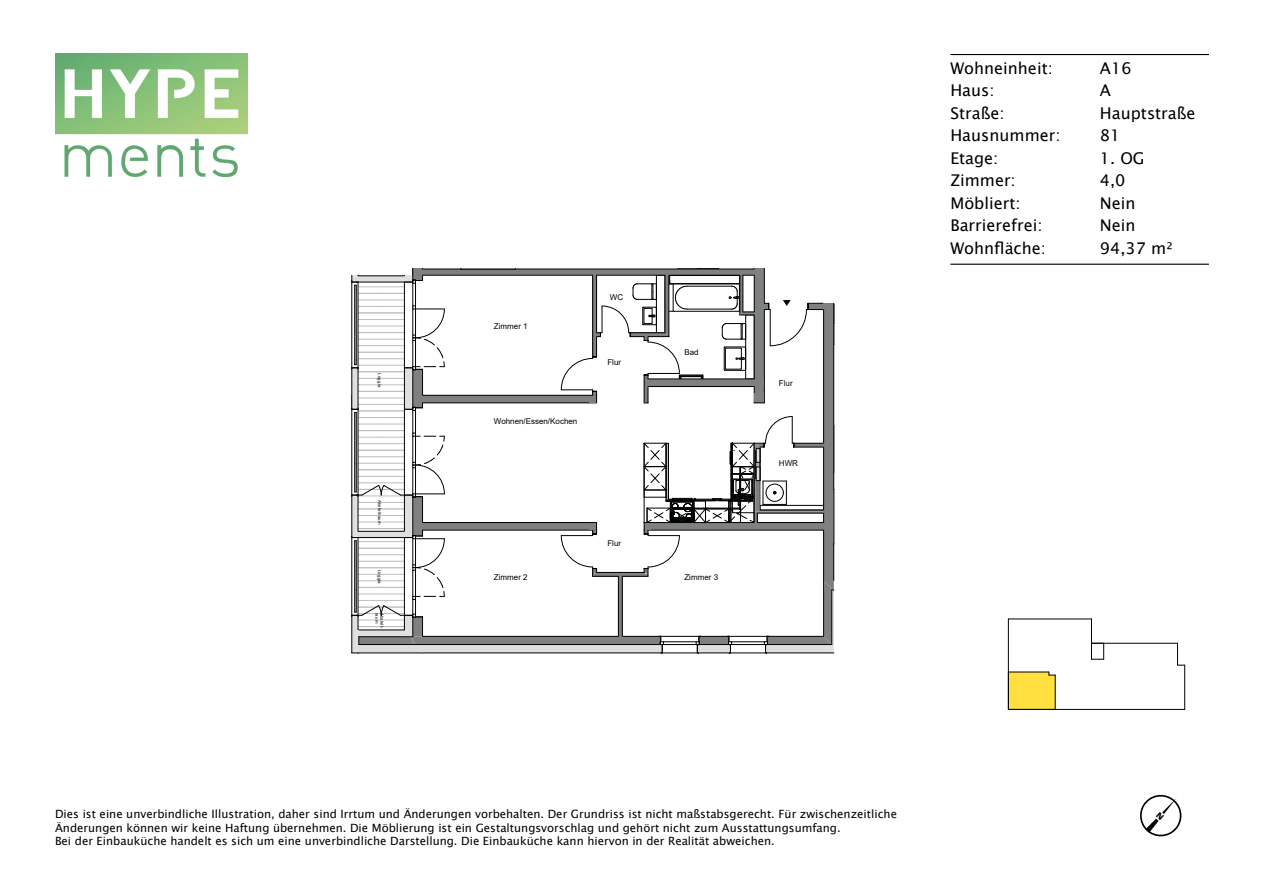
<style>
.page{position:relative;width:1263px;height:893px;background:#fff}
.page>*{position:absolute;margin:0;border:0;box-sizing:border-box;transform-origin:0 0}
.t1{font:16.2px/22.5px "Lucida Sans Unicode";color:#000}
.t2{font:11.4px/13.6px "Lucida Sans Unicode";color:#000}
.t3{font:7.95px "Arial";letter-spacing:-.005em;color:#010202}
.t4{font:4.35px/4.9px "Arial";letter-spacing:.045em;color:#010202}
</style>
<div class="page">
<img style="left:55px;top:54px;width:192px;height:123px">
<hr style="left:950px;top:54px;width:259px;height:1px;background:#020203">
<hr style="left:950px;top:264px;width:259px;height:1px;background:#020203">
<svg style="left:351px;top:268px;width:484px;height:386px"></svg>
<svg style="left:1009px;top:672px;width:46px;height:37px;background:#f8da3f"></svg>
<hr style="left:1055px;top:675px;width:1px;height:34px;background:#010202">
<hr style="left:1008px;top:709px;width:177px;height:1px;background:#010202">
<hr style="left:1184px;top:665px;width:1px;height:44px;background:#010202">
<svg style="left:1177px;top:643px;width:8px;height:23px"></svg>
<hr style="left:1091px;top:643px;width:86px;height:1px;background:#010202">
<hr style="left:1008px;top:619px;width:83px;height:1px;background:#010202">
<hr style="left:1008px;top:619px;width:1px;height:90px;background:#010202">
<svg style="left:1091px;top:619px;width:13px;height:41px"></svg>
<svg style="left:1140px;top:794px;width:42px;height:43px"></svg>
<p class="t4" style="left:382px;top:373px;width:15px;rotate:90deg">Loggia</p>
<p class="t4" style="left:382px;top:500px;width:26px;rotate:90deg">Abstellraum</p>
<p class="t4" style="left:382px;top:570px;width:15px;rotate:90deg">Loggia</p>
<p class="t4" style="left:384px;top:613px;width:17px;rotate:90deg">Abstell&shy;raum</p>
<p class="t3" style="left:494px;top:321px;width:35px">Zimmer 1</p>
<p class="t3" style="left:494px;top:416px;width:85px">Wohnen/Essen/Kochen</p>
<p class="t3" style="left:610px;top:291px;width:15px">WC</p>
<p class="t3" style="left:607px;top:357px;width:15px">Flur</p>
<p class="t3" style="left:607px;top:538px;width:15px">Flur</p>
<p class="t3" style="left:684px;top:346px;width:16px">Bad</p>
<p class="t3" style="left:494px;top:572px;width:35px">Zimmer 2</p>
<p class="t3" style="left:684px;top:572px;width:35px">Zimmer 3</p>
<p class="t3" style="left:779px;top:378px;width:15px">Flur</p>
<p class="t3" style="left:779px;top:458px;width:21px">HWR</p>
<h1 class="t1" style="left:950px;top:57px;width:112px">Wohneinheit:<br>Haus:<br>Straße:<br>Hausnummer:<br>Etage:<br>Zimmer:<br>Möbliert:<br>Barrierefrei:<br>Wohnfläche:</h1>
<h1 class="t1" style="left:1100px;top:57px;width:97px">A16<br>A<br>Hauptstraße<br>81</h1>
<h1 class="t1" style="left:1100px;top:147px;width:74px">1. OG<br>4,0<br>Nein<br>Nein<br>94,37 m²</h1>
<p class="t2" style="left:55px;top:807px;width:843px">Dies ist eine unverbindliche Illustration, daher sind Irrtum und Änderungen vorbehalten. Der Grundriss ist nicht maßstabsgerecht. Für zwischenzeitliche<br>Änderungen können wir keine Haftung übernehmen. Die Möblierung ist ein Gestaltungsvorschlag und gehört nicht zum Ausstattungsumfang.<br>Bei der Einbauküche handelt es sich um eine unverbindliche Darstellung. Die Einbauküche kann hiervon in der Realität abweichen.</p>
</div>
